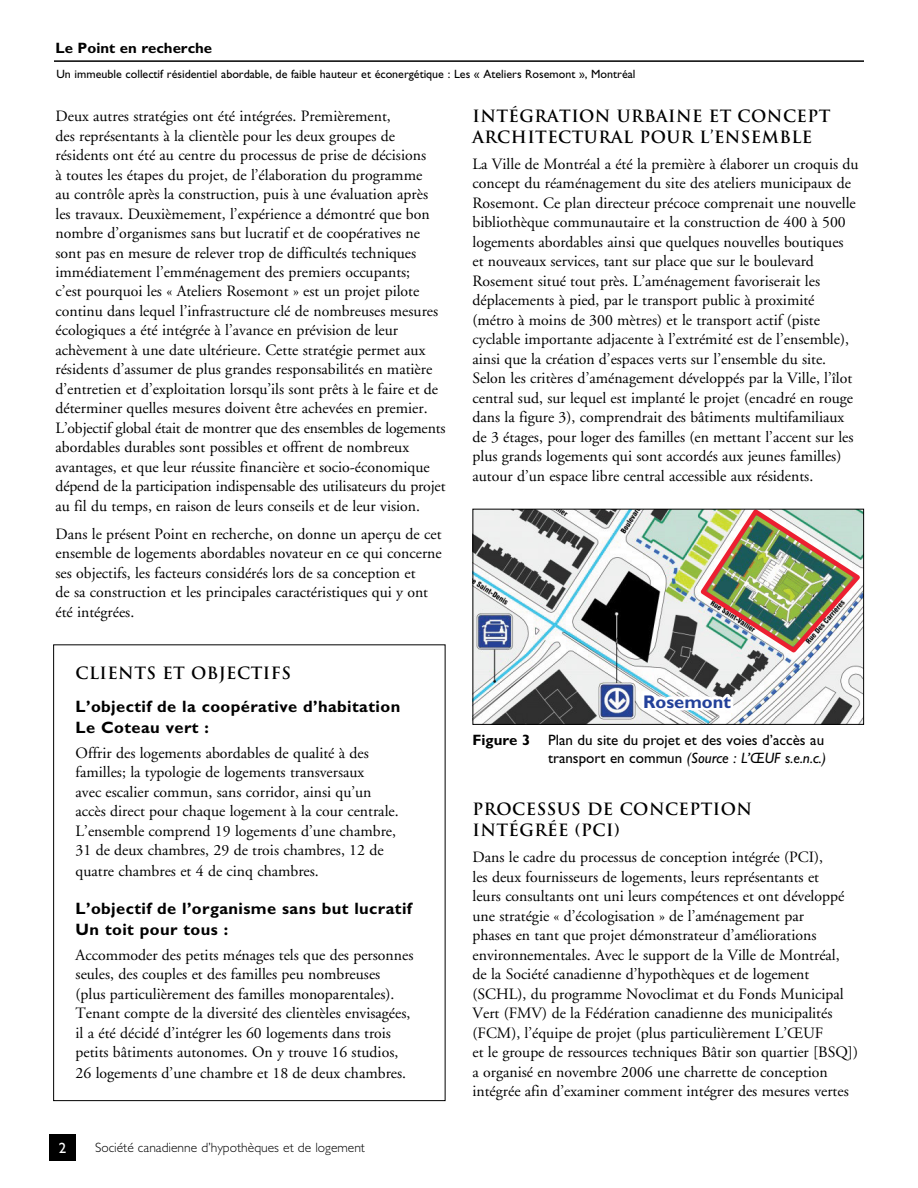
<style>
.page{position:relative;width:918px;height:1188px;background:#fff}
.page>*{position:absolute;margin:0;border:0;box-sizing:border-box;transform-origin:0 0}
.RH_Subhead_1{font:700 16.5px/21px "Trajan Pro";letter-spacing:.025em;color:#000}
.RH_Subhead_2{font:700 16.5px/21px "Gill Sans Std";letter-spacing:.025em;color:#000}
.RH_Body_1{font:15.75px/19.5px "Adobe Garamond";color:#000}
.t1{font:15px/18px "Gill Sans Std";color:#000;text-align:right}
.t2{font:700 15px "Gill Sans Std";color:#000}
.t3{font:15px "Gill Sans Std";color:#fff}
.t4{font:300 13.5px "Gill Sans Std";color:#000}
.t5{font:12px "Gill Sans Std";color:#000}
.s1{font-weight:700}
.s2{font-style:italic}
</style>
<div class="page">
<div style="left:49px;top:1134px;width:27px;height:27px;background:#000"></div>
<hr style="left:54px;top:60px;width:810px;height:2px;background:#000">
<img style="left:474px;top:511px;width:388px;height:212px">
<img style="left:697px;top:511px;width:165px;height:145px">
<svg style="left:639px;top:690px;width:97px;height:25px"></svg>
<div style="left:472px;top:509px;width:392px;height:216px;border:1px solid #000"></div>
<p class="t2" style="left:56px;top:39px;width:158px">Le Point en recherche</p>
<p class="t5" style="left:56px;top:67px;width:581px">Un immeuble collectif résidentiel abordable, de faible hauteur et éconergétique : Les « Ateliers Rosemont », Montréal</p>
<p class="RH_Body_1" style="left:56px;top:107px;width:392px">Deux autres stratégies ont été intégrées. Premièrement,<br>des représentants à la clientèle pour les deux groupes de résidents ont été au centre du processus de prise de décisions<br>à toutes les étapes du projet, de l’élaboration du programme<br>au contrôle après la construction, puis à une évaluation après les travaux. Deuxièmement, l’expérience a démontré que bon nombre d’organismes sans but lucratif et de coopératives ne sont pas en mesure de relever trop de difficultés techniques immédiatement l’emménagement des premiers occupants;<br>c’est pourquoi les « Ateliers Rosemont » est un projet pilote continu dans lequel l’infrastructure clé de nombreuses mesures écologiques a été intégrée à l’avance en prévision de leur achèvement à une date ultérieure. Cette stratégie permet aux résidents d’assumer de plus grandes responsabilités en matière d’entretien et d’exploitation lorsqu’ils sont prêts à le faire et de déterminer quelles mesures doivent être achevées en premier.<br>L’objectif global était de montrer que des ensembles de logements abordables durables sont possibles et offrent de nombreux avantages, et que leur réussite financière et socio-économique dépend de la participation indispensable des utilisateurs du projet au fil du temps, en raison de leurs conseils et de leur vision.</p>
<p class="RH_Body_1" style="left:56px;top:524px;width:388px">Dans le présent Point en recherche, on donne un aperçu de cet ensemble de logements abordables novateur en ce qui concerne ses objectifs, les facteurs considérés lors de sa conception et<br>de sa construction et les principales caractéristiques qui y ont été intégrées.</p>
<h2 class="RH_Subhead_1" style="left:76px;top:663px;width:217px">CLIENTS ET OBJECTIFS</h2>
<h3 class="RH_Subhead_2" style="left:76px;top:696px;width:326px">L’objectif de la coopérative d’habitation<br>Le Coteau vert :</h3>
<p class="RH_Body_1" style="left:76px;top:744px;width:325px">Offrir des logements abordables de qualité à des familles; la typologie de logements transversaux<br>avec escalier commun, sans corridor, ainsi qu’un accès direct pour chaque logement à la cour centrale.<br>L’ensemble comprend 19 logements d’une chambre, 31 de deux chambres, 29 de trois chambres, 12 de quatre chambres et 4 de cinq chambres.</p>
<h3 class="RH_Subhead_2" style="left:76px;top:898px;width:338px">L’objectif de l’organisme sans but lucratif<br>Un toit pour tous :</h3>
<p class="RH_Body_1" style="left:76px;top:945px;width:339px">Accommoder des petits ménages tels que des personnes seules, des couples et des familles peu nombreuses (plus particulièrement des familles monoparentales).<br>Tenant compte de la diversité des clientèles envisagées, il a été décidé d’intégrer les 60 logements dans trois petits bâtiments autonomes. On y trouve 16 studios, 26 logements d’une chambre et 18 de deux chambres.</p>
<p class="t3" style="left:59px;top:1139px;width:9px">2</p>
<p class="t4" style="left:95px;top:1140px;width:272px">Société canadienne d’hypothèques et de logement</p>
<h2 class="RH_Subhead_1" style="left:472px;top:106px;width:359px">INTÉGRATION URBAINE ET CONCEPT<br>ARCHITECTURAL POUR L’ENSEMBLE</h2>
<p class="RH_Body_1" style="left:472px;top:155px;width:388px">La Ville de Montréal a été la première à élaborer un croquis du concept du réaménagement du site des ateliers municipaux de Rosemont. Ce plan directeur précoce comprenait une nouvelle bibliothèque communautaire et la construction de 400 à 500 logements abordables ainsi que quelques nouvelles boutiques et nouveaux services, tant sur place que sur le boulevard Rosement situé tout près. L’aménagement favoriserait les déplacements à pied, par le transport public à proximité (métro à moins de 300 mètres) et le transport actif (piste cyclable importante adjacente à l’extrémité est de l’ensemble), ainsi que la création d’espaces verts sur l’ensemble du site.<br>Selon les critères d’aménagement développés par la Ville, l’îlot central sud, sur lequel est implanté le projet (encadré en rouge dans la figure 3), comprendrait des bâtiments multifamiliaux de 3 étages, pour loger des familles (en mettant l’accent sur les plus grands logements qui sont accordés aux jeunes familles) autour d’un espace libre central accessible aux résidents.</p>
<p class="t1" style="left:472px;top:731px;width:355px"><span class="s1">Figure 3</span> Plan du site du projet et des voies d’accès au transport en commun <span class="s2">(Source : L’ŒUF s.e.n.c.)</span></p>
<h2 class="RH_Subhead_1" style="left:472px;top:799px;width:281px">PROCESSUS DE CONCEPTION<br>INTÉGRÉE (PCI)</h2>
<p class="RH_Body_1" style="left:472px;top:848px;width:387px">Dans le cadre du processus de conception intégrée (PCI),<br>les deux fournisseurs de logements, leurs représentants et<br>leurs consultants ont uni leurs compétences et ont développé une stratégie « d’écologisation » de l’aménagement par<br>phases en tant que projet démonstrateur d’améliorations environnementales. Avec le support de la Ville de Montréal,<br>de la Société canadienne d’hypothèques et de logement (SCHL), du programme Novoclimat et du Fonds Municipal Vert (FMV) de la Fédération canadienne des municipalités (FCM), l’équipe de projet (plus particulièrement L’ŒUF<br>et le groupe de ressources techniques Bâtir son quartier [BSQ]) a organisé en novembre 2006 une charrette de conception intégrée afin d’examiner comment intégrer des mesures vertes</p>
</div>
